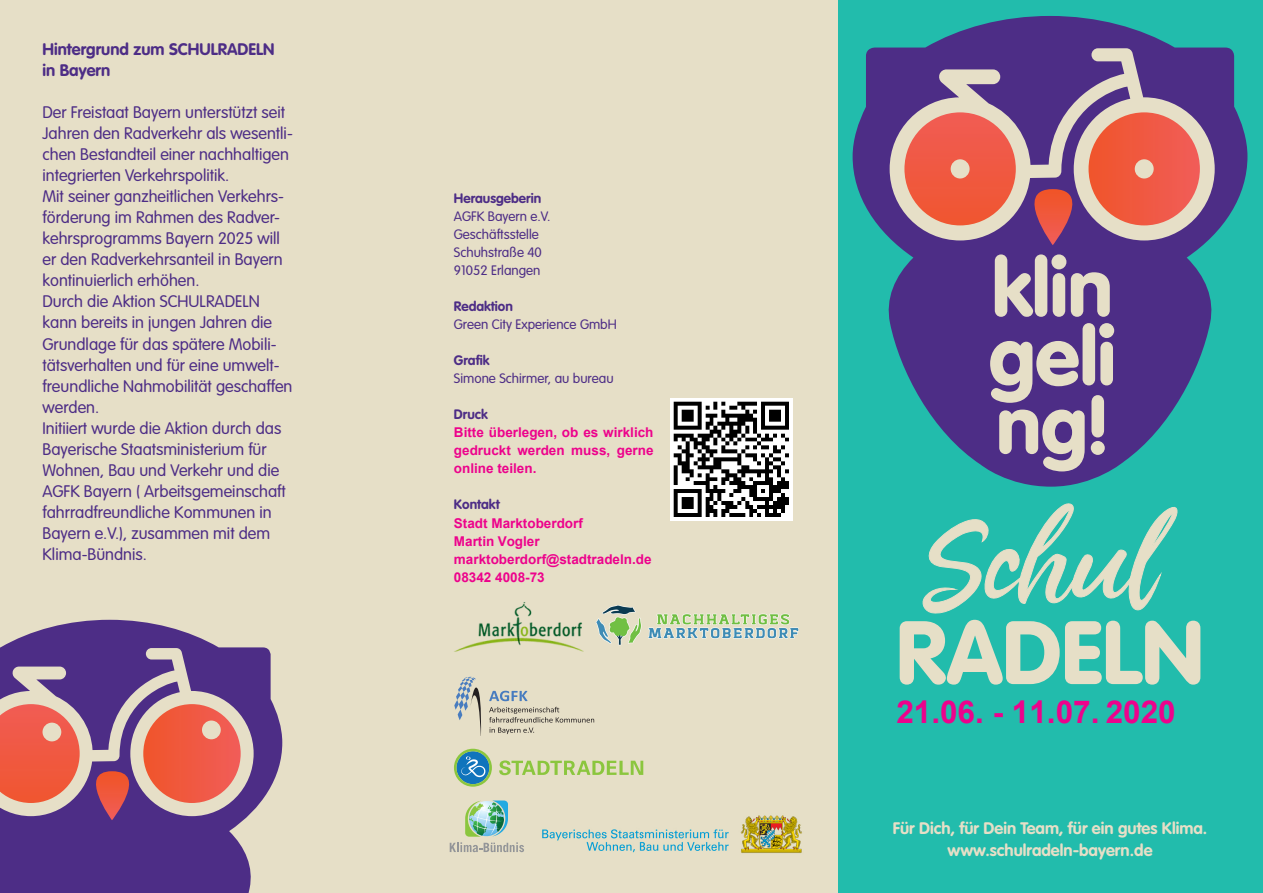
<style>
.page{position:relative;width:1263px;height:893px;background:#fff}
.page>*{position:absolute;margin:0;border:0;box-sizing:border-box;transform-origin:0 0}
.t1{font:700 31.5px "Arial";color:#ed028c}
.t2{font:300 16.5px/21px "VAG Rounded";color:#4d2d86}
.t3{font:700 16.5px/22.5px "VAG Rounded";color:#e6dfc7;text-align:center}
.t4{font:700 16.5px/21px "VAG Rounded";color:#4d2d86}
.t5{font:700 13.5px/18px "Arial";color:#ed028c;text-align:justify}
.t6{font:300 13.5px/18px "VAG Rounded";color:#4d2d86}
.t7{font:700 13.5px "VAG Rounded";color:#4d2d86}
</style>
<div class="page">
<div style="left:838px;top:0;width:425px;height:893px;background:#22bcac"></div>
<div style="left:0;top:0;width:838px;height:893px;background:#e6dfc7"></div>
<svg style="left:853px;top:16px;width:394px;height:471px;fill:#4d2d86"></svg>
<svg style="left:890px;top:48px;width:325px;height:192px;fill:#4d2d86"></svg>
<svg style="left:885px;top:102px;width:326px;height:143px"></svg>
<svg style="left:990px;top:323px;width:124px;height:148px"></svg>
<svg style="left:995px;top:254px;width:115px;height:63px"></svg>
<svg style="left:0;top:620px;width:282px;height:273px;fill:#4d2d86"></svg>
<svg style="left:0;top:648px;width:254px;height:172px"></svg>
<svg style="left:900px;top:503px;width:300px;height:182px"></svg>
<div style="left:43px;top:723px;width:18px;height:18px;background:#e6dfc7;border-radius:50%"></div>
<div style="left:202px;top:720px;width:19px;height:19px;background:#e6dfc7;border-radius:50%"></div>
<svg style="left:450px;top:800px;width:74px;height:52px"></svg>
<svg style="left:489px;top:691px;width:38px;height:10px"></svg>
<svg style="left:489px;top:707px;width:105px;height:27px"></svg>
<svg style="left:454px;top:677px;width:27px;height:58px"></svg>
<svg style="left:454px;top:749px;width:38px;height:38px"></svg>
<svg style="left:499px;top:760px;width:144px;height:15px"></svg>
<img style="left:542px;top:815px;width:260px;height:38px">
<img style="left:454px;top:602px;width:130px;height:50px">
<img style="left:670px;top:398px;width:123px;height:123px">
<img style="left:596px;top:605px;width:203px;height:41px">
<p class="t4" style="left:43px;top:39px;width:233px">Hintergrund zum SCHULRADELN in Bayern</p>
<p class="t2" style="left:43px;top:102px;width:252px">Der Freistaat Bayern unterstützt seit<br>Jahren den Radverkehr als wesentli&shy;chen Bestandteil einer nachhaltigen integrierten Verkehrspolitik.<br>Mit seiner ganzheitlichen Verkehrs&shy;förderung im Rahmen des Radver&shy;kehrsprogramms Bayern 2025 will er den Radverkehrsanteil in Bayern kontinuierlich erhöhen.<br>Durch die Aktion SCHULRADELN kann bereits in jungen Jahren die<br>Grundlage für das spätere Mobili&shy;tätsverhalten und für eine umwelt&shy;freundliche Nahmobilität geschaffen werden.<br>Initiiert wurde die Aktion durch das<br>Bayerische Staatsministerium für<br>Wohnen, Bau und Verkehr und die<br>AGFK Bayern ( Arbeitsgemeinschaft fahrradfreundliche Kommunen in<br>Bayern e.V.), zusammen mit dem<br>Klima-Bündnis.</p>
<p class="t7" style="left:454px;top:191px;width:89px">Herausgeberin</p>
<p class="t6" style="left:454px;top:208px;width:98px">AGFK Bayern e.V.<br>Geschäftsstelle<br>Schuhstraße 40<br>91052 Erlangen</p>
<p class="t7" style="left:454px;top:299px;width:61px">Redaktion</p>
<p class="t6" style="left:454px;top:316px;width:164px">Green City Experience GmbH</p>
<p class="t7" style="left:454px;top:353px;width:37px">Grafi k</p>
<p class="t6" style="left:454px;top:370px;width:161px">Simone Schirmer, au bureau</p>
<p class="t7" style="left:454px;top:407px;width:36px">Druck</p>
<p class="t5" style="left:454px;top:424px;width:201px">Bitte überlegen, ob es wirklich gedruckt werden muss, gerne online teilen.</p>
<p class="t7" style="left:454px;top:497px;width:47px">Kontakt</p>
<p class="t5" style="left:454px;top:514px;width:199px;text-align:left">Stadt Marktoberdorf<br>Martin Vogler marktoberdorf@stadtradeln.de<br>08342 4008-73</p>
<h1 class="t1" style="left:896px;top:690px;width:281px">21.06. - 11.07. 2020</h1>
<p class="t3" style="left:893px;top:816px;width:316px">Für Dich, für Dein Team, für ein gutes Klima. www.schulradeln-bayern.de</p>
</div>
